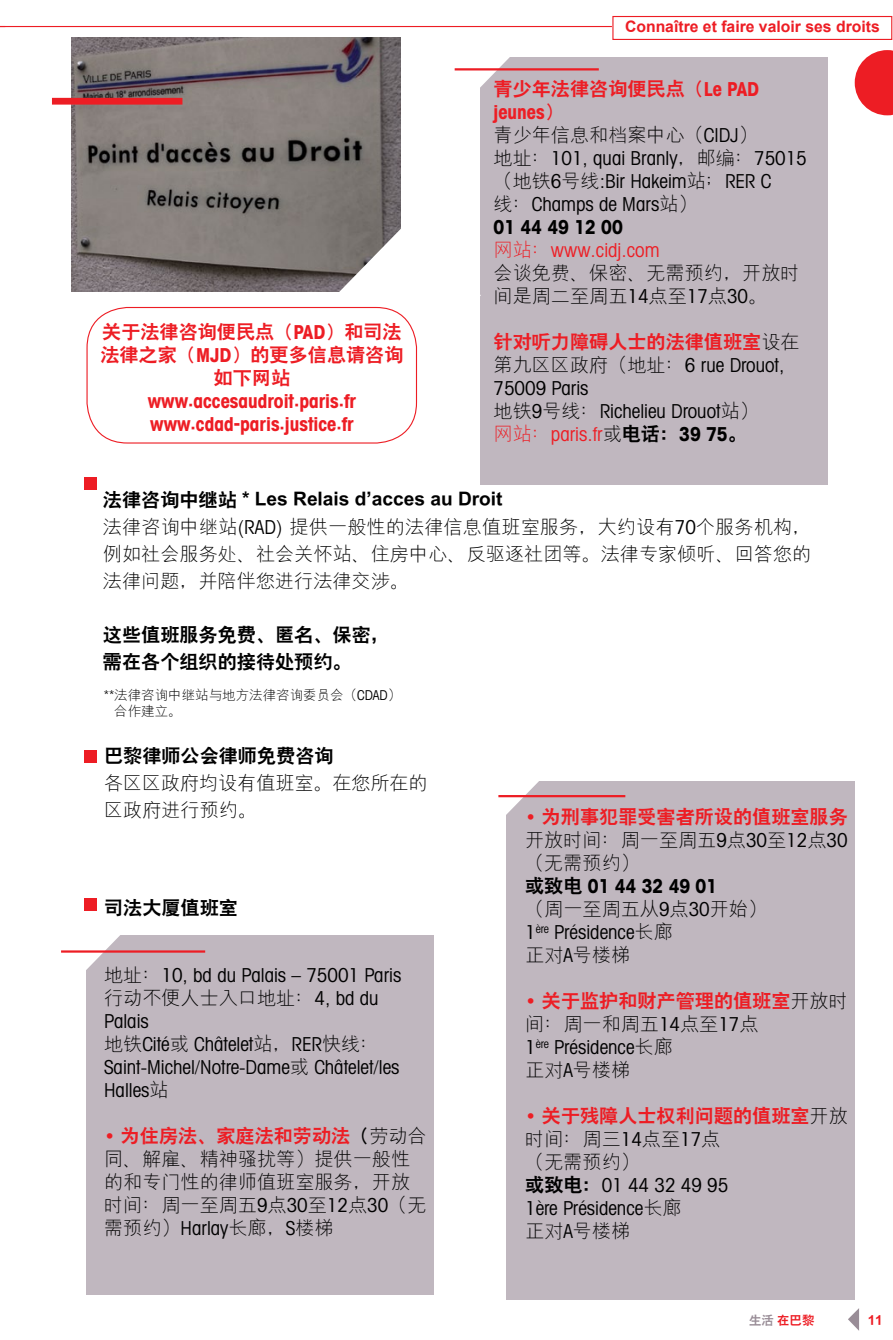
<style>
.page{position:relative;width:893px;height:1340px;background:#fff}
.page>*{position:absolute;margin:0;border:0;box-sizing:border-box;transform-origin:0 0}
.t1{font:300 19.12px/22.9px "M Hei GB";color:#000}
.t2{font:condensed 19.12px/22.9px "Avant Garde IT Cby BT";color:#000}
.t3{font:800 19.12px/22.9px "C Hei 2 GB";color:#ed1d24;text-align:center}
.t4{font:800 19.12px/27px "C Hei 2 GB";color:#000}
.t5{font:700 condensed 19.12px/22.9px "Avant Garde IT Cby BT";color:#ed1d24}
.t6{font:700 condensed 19.12px "Avant Garde IT Cby BT";color:#000}
.t7{font:700 15.75px "Arial";color:#ed1d24}
.t8{font:300 13.5px/16.2px "M Hei GB";color:#000}
.t9{font:800 13.5px "C Hei 2 GB";color:#ed1d24}
.t10{font:800 12.38px "C Hei 2 GB";color:#ed1d24}
.s1{font-family:"Avant Garde IT Cby BT";font-weight:700;font-stretch:condensed}
.s2{font-family:"C Hei 2 GB";font-weight:800;font-stretch:normal}
.s3{font-family:"Avant Garde IT Cby BT";font-weight:400;font-stretch:condensed}
.s4{font-family:"M Hei GB";font-weight:300;font-stretch:normal}
.s5{font-weight:700}
.s6{font-family:"M Hei GB";font-weight:300;font-stretch:normal;color:#ed1d24}
.s7{color:#ed1d24}
.s8{font-family:"M Hei GB";font-weight:300;color:#000}
.s9{color:#000}
.s10{color:#998d97}
</style>
<div class="page">
<div style="left:480px;top:57px;width:347px;height:427px;background:#c0b7bf"></div>
<svg style="left:381px;top:27px;width:133px;height:61px"></svg>
<hr style="left:455px;top:68px;width:144px;height:2px;background:#ed1d24">
<svg style="left:848px;top:1308px;width:11px;height:22px"></svg>
<div style="left:86px;top:935px;width:348px;height:359px;background:#c0b7bf"></div>
<svg style="left:61px;top:910px;width:60px;height:60px"></svg>
<hr style="left:61px;top:950px;width:144px;height:2px;background:#ed1d24">
<div style="left:506px;top:781px;width:349px;height:518px;background:#c0b7bf"></div>
<svg style="left:498px;top:781px;width:43px;height:34px"></svg>
<hr style="left:498px;top:795px;width:127px;height:2px;background:#ed1d24">
<img style="left:72px;top:37px;width:329px;height:254px">
<svg style="left:321px;top:221px;width:160px;height:163px"></svg>
<div style="left:52px;top:98px;width:130px;height:7px;background:#ed1d24"></div>
<div style="left:86px;top:307px;width:331px;height:136px;border:1px solid #ed1d24;border-radius:41px"></div>
<div style="left:84px;top:477px;width:13px;height:13px;background:#ed1d24"></div>
<div style="left:84px;top:750px;width:13px;height:12px;background:#ed1d24"></div>
<div style="left:84px;top:898px;width:13px;height:12px;background:#ed1d24"></div>
<svg style="left:855px;top:50px;width:38px;height:65px"></svg>
<hr style="left:0;top:26px;width:612px;height:1px;background:#ed1d24">
<div style="left:612px;top:16px;width:280px;height:24px;border:1px solid #ed1d24"></div>
<p class="t3" style="left:100px;top:322px;width:305px">关于法律咨询便民点（<span class="s1">PAD</span>）和司法法律之家（<span class="s1">MJD</span>）的更多信息请咨询如下网站</p>
<p class="t5" style="left:148px;top:389px;width:210px">www<span class="s2">.</span>accesaudroit<span class="s2">.</span>paris<span class="s2">.</span>fr www<span class="s2">.</span>cdad<span class="s2">-</span>paris<span class="s2">.</span>justice<span class="s2">.</span>fr</p>
<p class="t7" style="left:625px;top:16px;width:256px">Connaître et faire valoir ses droits</p>
<p class="t3" style="left:494px;top:79px;width:267px">青少年法律咨询便民点（<span class="s1">Le PAD</span></p>
<p class="t5" style="left:494px;top:101px;width:72px">jeunes<span class="s2">）</span></p>
<p class="t1" style="left:494px;top:124px;width:266px">青少年信息和档案中心（<span class="s3">CIDJ</span>）</p>
<p class="t2" style="left:494px;top:147px;width:315px"><span class="s4">地址：</span>101<span class="s4">,</span> quai Branly<span class="s4">，邮编：</span>75015<span class="s4">（地铁</span>6<span class="s4">号线:</span>Bir Hakeim<span class="s4">站；</span>RER C<br><span class="s4">线：</span>Champs de Mars<span class="s4">站）<br></span><span class="s5">01 44 49 12 00<br></span><span class="s6">网站：</span><span class="s7">www</span><span class="s6">.</span><span class="s7">cidj</span><span class="s6">.</span><span class="s7">com</span></p>
<p class="t1" style="left:494px;top:262px;width:307px">会谈免费、保密、无需预约，开放时间是周二至周五<span class="s3">14</span>点至<span class="s3">17</span>点<span class="s3">30</span>。</p>
<p class="t3" style="left:494px;top:332px;width:308px">针对听力障碍人士的法律值班室<span class="s8">设在</span></p>
<p class="t1" style="left:494px;top:354px;width:292px">第九区区政府（地址：<span class="s3">6 rue Drouot</span>,</p>
<p class="t2" style="left:494px;top:376px;width:267px">75009 Paris<br><span class="s4">地铁</span>9<span class="s4">号线：</span>Richelieu Drouot<span class="s4">站）</span><span class="s6">网站：</span><span class="s7">paris</span><span class="s6">.</span><span class="s7">fr</span><span class="s4">或</span><span class="s2">电话：</span><span class="s5">39 75</span><span class="s2">。</span></p>
<p class="t4" style="left:103px;top:487px;width:401px">法律咨询中继站 * Les Relais d'acces au Droit</p>
<p class="t1" style="left:103px;top:513px;width:710px;line-height:27px;text-align:justify">法律咨询中继站(<span class="s3">RAD</span>) 提供一般性的法律信息值班室服务，大约设有<span class="s3">70</span>个服务机构，例如社会服务处、社会关怀站、住房中心、反驱逐社团等。法律专家倾听、回答您的法律问题，并陪伴您进行法律交涉。</p>
<p class="t4" style="left:103px;top:622px;width:288px">这些值班服务免费、匿名、保密，需在各个组织的接待处预约。</p>
<p class="t8" style="left:114px;top:687px;width:288px;text-indent:-11px">**法律咨询中继站与地方法律咨询委员会（<span class="s3">CDAD</span>）合作建立。</p>
<p class="t4" style="left:104px;top:743px;width:231px">巴黎律师公会律师免费咨询</p>
<p class="t1" style="left:104px;top:769px;width:325px;line-height:27px">各区区政府均设有值班室。在您所在的区政府进行预约。</p>
<p class="t4" style="left:104px;top:895px;width:135px">司法大厦值班室</p>
<p class="t2" style="left:104px;top:963px;width:299px"><span class="s4">地址：</span>10<span class="s4">,</span> bd du Palais – 75001 Paris</p>
<p class="t1" style="left:104px;top:987px;width:276px">行动不便人士入口地址：<span class="s3">4</span>, <span class="s3">bd du</span></p>
<p class="t2" style="left:104px;top:1009px;width:297px">Palais<br><span class="s4">地铁</span>Cité<span class="s4">或</span> Châtelet<span class="s4">站，</span>RER<span class="s4">快线：<br></span>Saint<span class="s4">-</span>Michel<span class="s4">/</span>Notre<span class="s4">-</span>Dame<span class="s4">或</span> Châtelet<span class="s4">/</span>les<br>Halles<span class="s4">站</span></p>
<p class="t3" style="left:104px;top:1125px;width:324px"><span class="s1">•</span> 为住房法、家庭法和劳动法<span class="s9">（</span><span class="s8">劳动合</span></p>
<p class="t1" style="left:104px;top:1147px;width:324px">同、解雇、精神骚扰等）提供一般性的和专门性的律师值班室服务，开放时间：周一至周五<span class="s3">9</span>点<span class="s3">30</span>至<span class="s3">12</span>点<span class="s3">30</span>（无需预约）<span class="s3">Harlay</span>长廊，<span class="s3">S</span>楼梯</p>
<p class="t3" style="left:525px;top:807px;width:324px"><span class="s1">•</span> 为刑事犯罪受害者所设的值班室服务</p>
<p class="t1" style="left:525px;top:829px;width:324px">开放时间：周一至周五<span class="s3">9</span>点<span class="s3">30</span>至<span class="s3">12</span>点<span class="s3">30</span>（无需预约）</p>
<p class="t6" style="left:525px;top:874px;width:194px"><span class="s2">或致电</span> 01 44 32 49 01</p>
<p class="t1" style="left:525px;top:898px;width:243px">（周一至周五从<span class="s3">9</span>点<span class="s3">30</span>开始）</p>
<p class="t2" style="left:525px;top:920px;width:149px">1<sup>ère</sup> Présidence<span class="s4">长廊</span></p>
<p class="t1" style="left:525px;top:944px;width:107px">正对<span class="s3">A</span>号楼梯</p>
<p class="t3" style="left:525px;top:991px;width:324px"><span class="s1">•</span> 关于监护和财产管理的值班室<span class="s8">开放时</span></p>
<p class="t1" style="left:525px;top:1013px;width:235px">间：周一和周五<span class="s3">14</span>点至<span class="s3">17</span>点</p>
<p class="t2" style="left:525px;top:1035px;width:149px">1<sup>ère</sup> Présidence<span class="s4">长廊</span></p>
<p class="t1" style="left:525px;top:1058px;width:107px">正对<span class="s3">A</span>号楼梯</p>
<p class="t3" style="left:525px;top:1105px;width:324px"><span class="s1">•</span> 关于残障人士权利问题的值班室<span class="s8">开放</span></p>
<p class="t1" style="left:525px;top:1127px;width:197px">时间：周三<span class="s3">14</span>点至<span class="s3">17</span>点（无需预约）</p>
<p class="t2" style="left:525px;top:1173px;width:205px"><span class="s2">或致电：</span>01 44 32 49 95<br>1ère Présidence<span class="s4">长廊</span></p>
<p class="t1" style="left:525px;top:1219px;width:107px">正对<span class="s3">A</span>号楼梯</p>
<p class="t10" style="left:749px;top:1314px;width:67px"><span class="s10">生活</span> 在巴黎</p>
<p class="t9" style="left:868px;top:1313px;width:17px">11</p>
</div>
